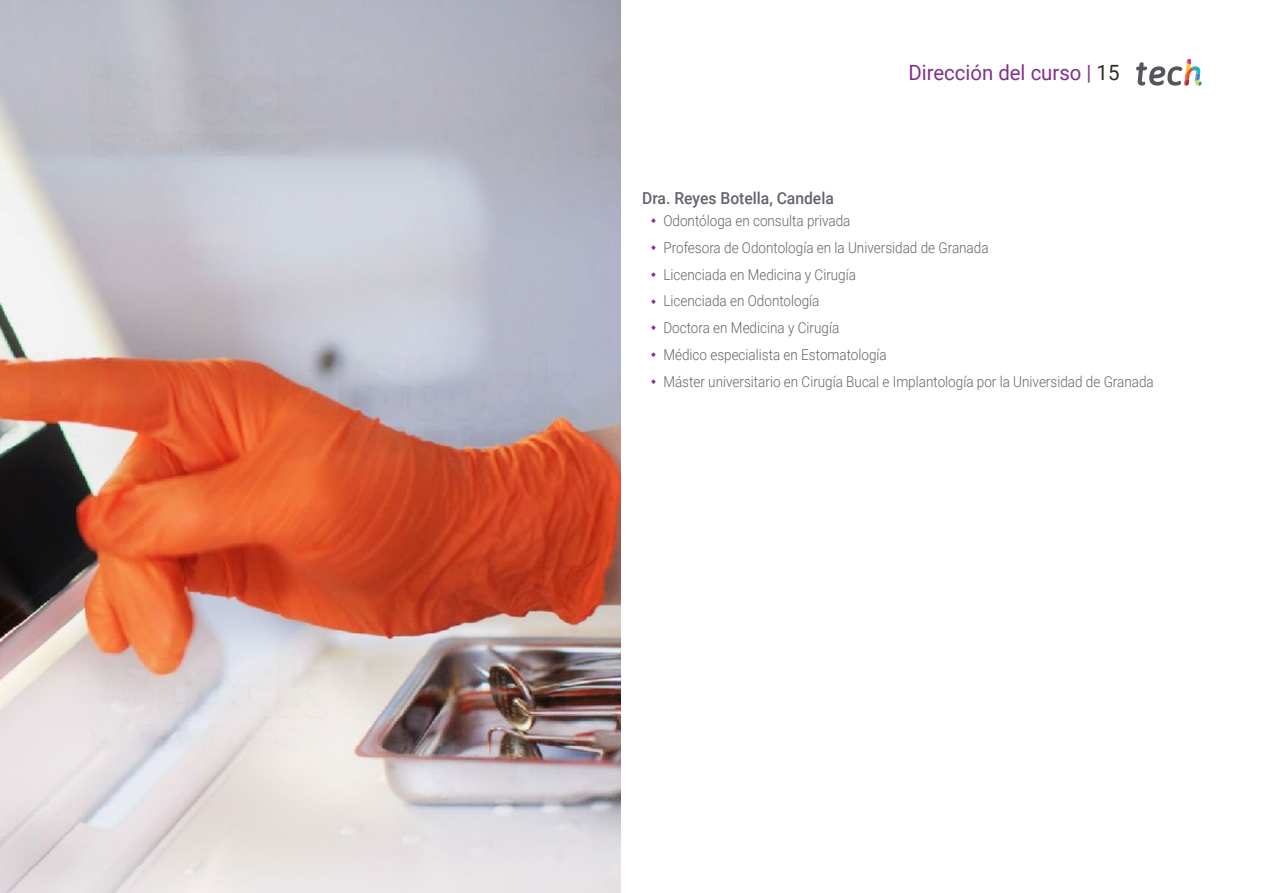
<style>
.page{position:relative;width:1263px;height:893px;background:#fff}
.page>*{position:absolute;margin:0;border:0;box-sizing:border-box;transform-origin:0 0}
.t1{font:21px "Roboto";color:#813089}
.t2{font:500 16.5px "Roboto";color:#61646a;scale:.95 1}
.t3{font:300 15px/26.7px "Roboto";color:#61646a;scale:.9 1}
.s1{color:#312e20}
</style>
<div class="page">
<svg style="left:1136px;top:59px;width:66px;height:27px"></svg>
<img style="left:0;top:0;width:621px;height:893px">
<h1 class="t1" style="left:908px;top:57px;width:213px">Dirección del curso | <span class="s1">15</span></h1>
<p class="t2" style="left:642px;top:186px;width:203px">Dra. Reyes Botella, Candela</p>
<p class="t3" style="left:663px;top:207px;width:546px">Odontóloga en consulta privada<br>Profesora de Odontología en la Universidad de Granada<br>Licenciada en Medicina y Cirugía<br>Licenciada en Odontología<br>Doctora en Medicina y Cirugía<br>Médico especialista en Estomatología<br>Máster universitario en Cirugía Bucal e Implantología por la Universidad de Granada</p>
</div>
